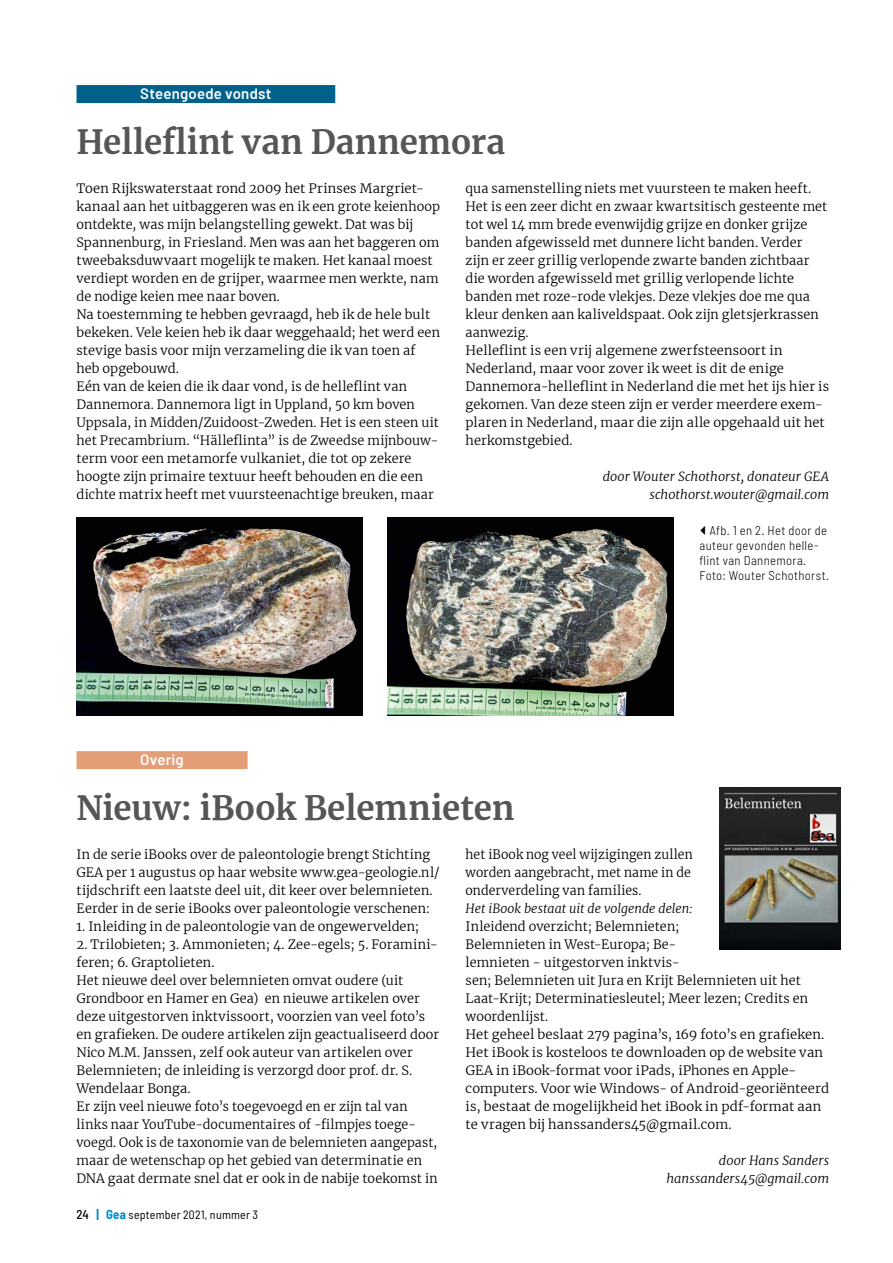
<style>
.page{position:relative;width:893px;height:1263px;background:#fff}
.page>*{position:absolute;margin:0;border:0;box-sizing:border-box;transform-origin:0 0}
.t1{font:700 33px "Merriweather";color:#565655}
.t2{font:600 15px "Barlow";letter-spacing:.015em;color:#fff}
.t3{font:300 12.75px/18px "Merriweather";letter-spacing:.01em;color:#000}
.t4{font:italic 300 12.75px/18px "Merriweather";letter-spacing:.005em;color:#000;text-align:right}
.t5{font:300 semi-condensed 12.75px/15px "Barlow";letter-spacing:.025em;color:#000}
.t6{font:semi-condensed 12px "Barlow";letter-spacing:.02em;color:#000}
.s1{font-weight:500;font-size:12.75px}
.s2{font-weight:700;font-size:12.75px;color:#008dca}
</style>
<div class="page">
<div style="left:77px;top:85px;width:258px;height:18px;background:#00618a"></div>
<img style="left:77px;top:517px;width:285px;height:198px">
<img style="left:388px;top:517px;width:285px;height:198px">
<div style="left:77px;top:751px;width:171px;height:18px;background:#e39d77"></div>
<img style="left:720px;top:787px;width:121px;height:162px">
<p class="t2" style="left:140px;top:84px;width:133px">Steengoede vondst</p>
<h1 class="t1" style="left:77px;top:119px;width:430px">Helleflint van Dannemora</h1>
<p class="t3" style="left:77px;top:179px;width:365px">Toen Rijkswaterstaat rond 2009 het Prinses Margriet&shy;kanaal aan het uitbaggeren was en ik een grote keienhoop ontdekte, was mijn belangstelling gewekt. Dat was bij Spannenburg, in Friesland. Men was aan het baggeren om tweebaksduwvaart mogelijk te maken. Het kanaal moest verdiept worden en de grijper, waarmee men werkte, nam de nodige keien mee naar boven.<br>Na toestemming te hebben gevraagd, heb ik de hele bult bekeken. Vele keien heb ik daar weggehaald; het werd een stevige basis voor mijn verzameling die ik van toen af heb opgebouwd.<br>Eén van de keien die ik daar vond, is de helleflint van Dannemora. Dannemora ligt in Uppland, 50 km boven Uppsala, in Midden/Zuidoost-Zweden. Het is een steen uit het Precambrium. “Hälleflinta” is de Zweedse mijnbouw&shy;term voor een metamorfe vulkaniet, die tot op zekere hoogte zijn primaire textuur heeft behouden en die een dichte matrix heeft met vuursteenachtige breuken, maar</p>
<p class="t3" style="left:466px;top:179px;width:365px">qua samenstelling niets met vuursteen te maken heeft.<br>Het is een zeer dicht en zwaar kwartsitisch gesteente met tot wel 14 mm brede evenwijdig grijze en donker grijze banden afgewisseld met dunnere licht banden. Verder<br>zijn er zeer grillig verlopende zwarte banden zichtbaar die worden afgewisseld met grillig verlopende lichte banden met roze-rode vlekjes. Deze vlekjes doe me qua kleur denken aan kaliveldspaat. Ook zijn gletsjerkrassen aanwezig.<br>Helleflint is een vrij algemene zwerfsteensoort in Nederland, maar voor zover ik weet is dit de enige Dannemora-helleflint in Nederland die met het ijs hier is gekomen. Van deze steen zijn er verder meerdere exem&shy;plaren in Nederland, maar die zijn alle opgehaald uit het herkomstgebied.</p>
<p class="t4" style="left:603px;top:467px;width:228px">door Wouter Schothorst, donateur GEA schothorst.wouter@gmail.com</p>
<p class="t5" style="left:699px;top:523px;width:131px;text-indent:10px">Afb. 1 en 2. Het door de auteur gevonden helle&shy;flint van Dannemora.<br>Foto: Wouter Schothorst.</p>
<p class="t2" style="left:140px;top:750px;width:45px">Overig</p>
<h1 class="t1" style="left:77px;top:785px;width:439px">Nieuw: iBook Belemnieten</h1>
<p class="t3" style="left:77px;top:845px;width:365px">In de serie iBooks over de paleontologie brengt Stichting GEA per 1 augustus op haar website www.gea-geologie.nl/ tijdschrift een laatste deel uit, dit keer over belemnieten.<br>Eerder in de serie iBooks over paleontologie verschenen:</p>
<p class="t3" style="left:77px;top:917px;width:344px">1. Inleiding in de paleontologie van de ongewervelden;</p>
<p class="t3" style="left:77px;top:935px;width:364px">2. Trilobieten; 3. Ammonieten; 4. Zee-egels; 5. Foramini&shy;feren; 6. Graptolieten.<br>Het nieuwe deel over belemnieten omvat oudere (uit Grondboor en Hamer en Gea) en nieuwe artikelen over deze uitgestorven inktvissoort, voorzien van veel foto’s en grafieken. De oudere artikelen zijn geactualiseerd door Nico M.M. Janssen, zelf ook auteur van artikelen over Belemnieten; de inleiding is verzorgd door prof. dr. S.<br>Wendelaar Bonga.<br>Er zijn veel nieuwe foto’s toegevoegd en er zijn tal van links naar YouTube-documentaires of -filmpjes toege&shy;voegd. Ook is de taxonomie van de belemnieten aangepast, maar de wetenschap op het gebied van determinatie en DNA gaat dermate snel dat er ook in de nabije toekomst in</p>
<p class="t3" style="left:466px;top:845px;width:229px">het iBook nog veel wijzigingen zullen worden aangebracht, met name in de onderverdeling van families.</p>
<p class="t4" style="left:466px;top:899px;width:229px">Het iBook bestaat uit de volgende delen:</p>
<p class="t3" style="left:466px;top:917px;width:365px">Inleidend overzicht; Belemnieten;<br>Belemnieten in West-Europa; Be-<br>lemnieten - uitgestorven inktvis-<br>sen; Belemnieten uit Jura en Krijt Belemnieten uit het Laat-Krijt; Determinatiesleutel; Meer lezen; Credits en woordenlijst.<br>Het geheel beslaat 279 pagina’s, 169 foto’s en grafieken.<br>Het iBook is kosteloos te downloaden op de website van GEA in iBook-format voor iPads, iPhones en Apple&shy;computers. Voor wie Windows- of Android-georiënteerd is, bestaat de mogelijkheid het iBook in pdf-format aan te vragen bij hanssanders45@gmail.com.</p>
<p class="t4" style="left:666px;top:1151px;width:164px">door Hans Sanders hanssanders45@gmail.com</p>
<p class="t6" style="left:77px;top:1207px;width:183px"><span class="s1">24</span> <span class="s2">| Gea</span> september 2021, nummer 3</p>
</div>
